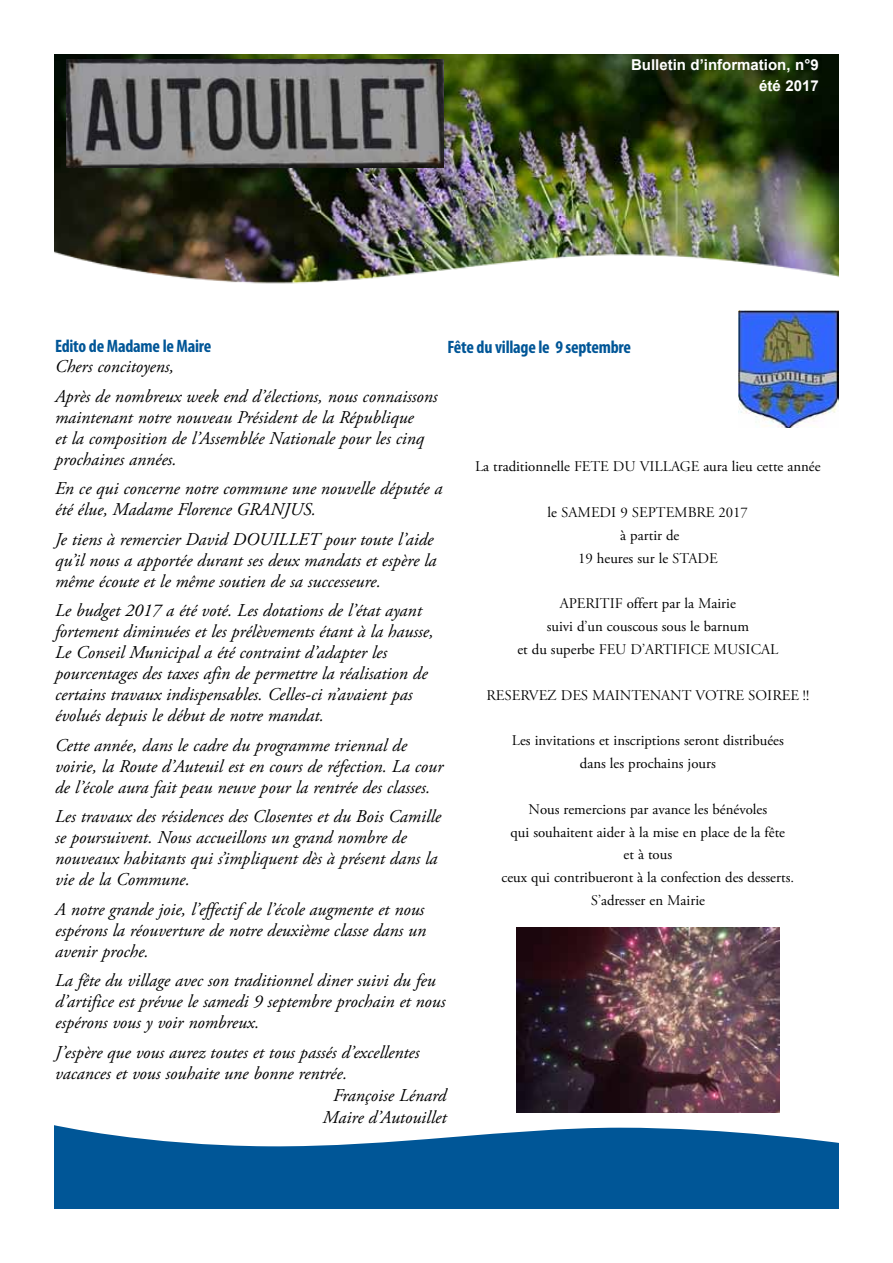
<style>
.page{position:relative;width:893px;height:1263px;background:#fff}
.page>*{position:absolute;margin:0;border:0;box-sizing:border-box;transform-origin:0 0}
.t1{font:italic 18px/21px "Adobe Garamond Pro";color:#000}
.t2{font:700 condensed 18px "Myriad Pro";letter-spacing:-.015em;color:#005697}
.t3{font:700 15px/21px "Arial";color:#fff;text-align:right}
.t4{font:14.7px/22.8px "Adobe Garamond Pro";color:#000;text-align:center}
</style>
<div class="page">
<svg style="left:54px;top:1125px;width:785px;height:84px;fill:#005697"></svg>
<img style="left:54px;top:54px;width:785px;height:195px">
<img style="left:66px;top:59px;width:377px;height:108px">
<img style="left:54px;top:249px;width:785px;height:65px">
<img style="left:739px;top:310px;width:100px;height:118px">
<img style="left:516px;top:927px;width:263px;height:186px">
<p class="t3" style="left:631px;top:55px;width:189px">Bulletin d’information, n°9 été 2017</p>
<p class="t2" style="left:55px;top:334px;width:158px">Edito de Madame le Maire</p>
<p class="t1" style="left:55px;top:352px;width:384px;line-height:29.5px">Chers concitoyens,<br>Après de nombreux week end d’élections, nous connaissons</p>
<p class="t1" style="left:55px;top:407px;width:371px">maintenant notre nouveau Président de la République et la composition de l’Assemblée Nationale pour les cinq prochaines années.</p>
<p class="t1" style="left:55px;top:478px;width:389px">En ce qui concerne notre commune une nouvelle députée a été élue, Madame Florence GRANJUS.</p>
<p class="t1" style="left:55px;top:529px;width:383px">Je tiens à remercier David DOUILLET pour toute l’aide qu’il nous a apportée durant ses deux mandats et espère la même écoute et le même soutien de sa successeure.</p>
<p class="t1" style="left:55px;top:600px;width:380px">Le budget 2017 a été voté. Les dotations de l’état ayant fortement diminuées et les prélèvements étant à la hausse, Le Conseil Municipal a été contraint d’adapter les pourcentages des taxes afin de permettre la réalisation de certains travaux indispensables. Celles-ci n’avaient pas évolués depuis le début de notre mandat.</p>
<p class="t1" style="left:55px;top:735px;width:390px">Cette année, dans le cadre du programme triennal de voirie, la Route d’Auteuil est en cours de réfection. La cour de l’école aura fait peau neuve pour la rentrée des classes.</p>
<p class="t1" style="left:55px;top:806px;width:387px">Les travaux des résidences des Closentes et du Bois Camille se poursuivent. Nous accueillons un grand nombre de nouveaux habitants qui s’impliquent dès à présent dans la vie de la Commune.</p>
<p class="t1" style="left:55px;top:899px;width:373px;text-align:justify">A notre grande joie, l’effectif de l’école augmente et nous espérons la réouverture de notre deuxième classe dans un avenir proche.</p>
<p class="t1" style="left:55px;top:971px;width:392px">La fête du village avec son traditionnel diner suivi du feu d’artifice est prévue le samedi 9 septembre prochain et nous espérons vous y voir nombreux.</p>
<p class="t1" style="left:55px;top:1042px;width:366px">J’espère que vous aurez toutes et tous passés d’excellentes</p>
<p class="t1" style="left:55px;top:1063px;width:294px">vacances et vous souhaite une bonne rentrée.</p>
<p class="t1" style="left:333px;top:1085px;width:115px">Françoise Lénard</p>
<p class="t1" style="left:323px;top:1107px;width:125px">Maire d’Autouillet</p>
<p class="t2" style="left:448px;top:336px;width:185px">Fête du village le 9 septembre</p>
<p class="t4" style="left:475px;top:456px;width:347px">La traditionnelle FETE DU VILLAGE aura lieu cette année</p>
<p class="t4" style="left:548px;top:501px;width:202px">le SAMEDI 9 SEPTEMBRE 2017 à partir de<br>19 heures sur le STADE</p>
<p class="t4" style="left:517px;top:593px;width:262px">APERITIF offert par la Mairie<br>suivi d’un couscous sous le barnum<br>et du superbe FEU D’ARTIFICE MUSICAL</p>
<p class="t4" style="left:486px;top:684px;width:324px">RESERVEZ DES MAINTENANT VOTRE SOIREE !!</p>
<p class="t4" style="left:512px;top:730px;width:273px">Les invitations et inscriptions seront distribuées dans les prochains jours</p>
<p class="t4" style="left:501px;top:798px;width:294px">Nous remercions par avance les bénévoles<br>qui souhaitent aider à la mise en place de la fête<br>et à tous<br>ceux qui contribueront à la confection des desserts.<br>S’adresser en Mairie</p>
</div>
